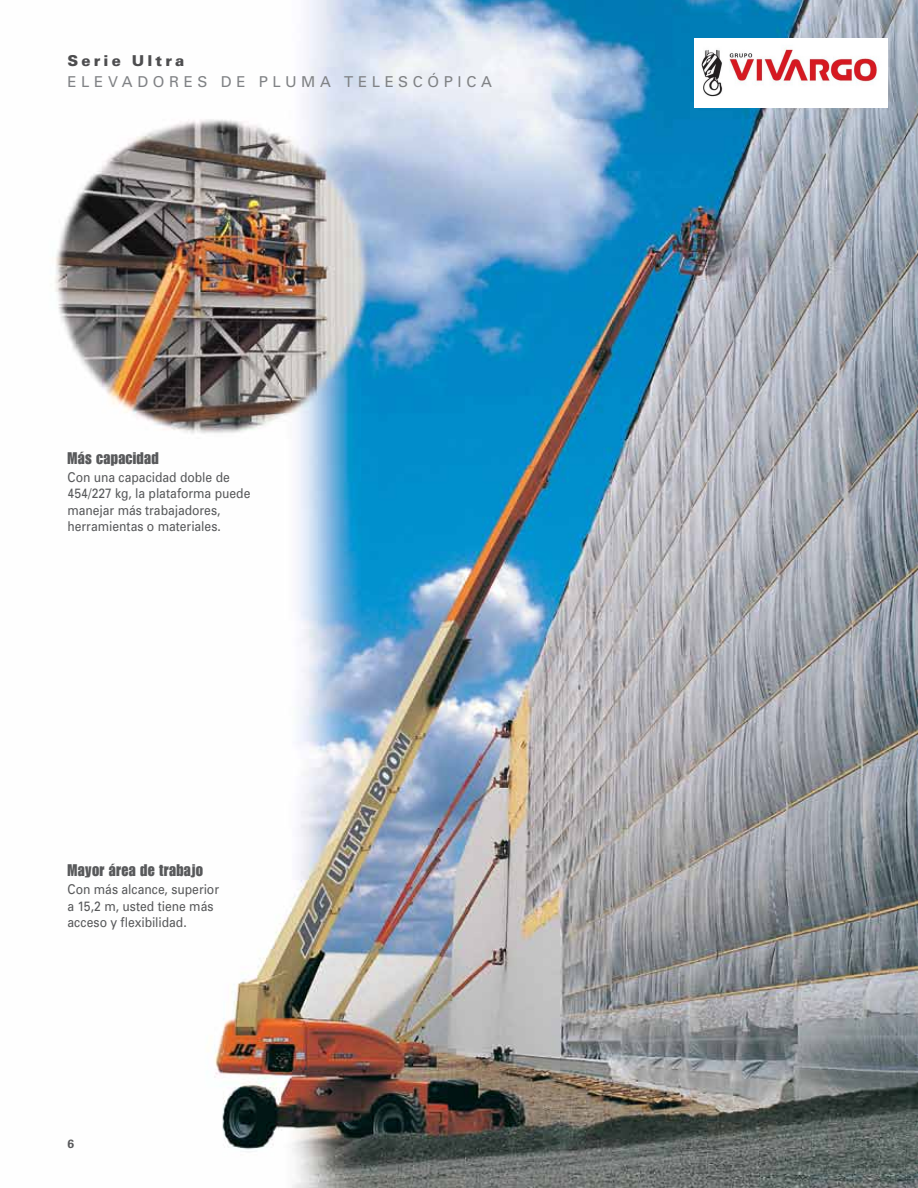
<style>
.page{position:relative;width:918px;height:1188px;background:#fff}
.page>*{position:absolute;margin:0;border:0;box-sizing:border-box;transform-origin:0 0}
.t1{font:16.5px "JLG Impact Standard";letter-spacing:.02em;color:#58595b;scale:.95 1}
.t2{font:15px "Univers";letter-spacing:.31em;color:#808285}
.t3{font:900 15px "Univers";letter-spacing:.21em;color:#4d4d4f}
.t4{font:13.5px/16.5px "Univers";color:#58595b;scale:.9 1}
.t5{font:700 12px "Univers";color:#58595b}
</style>
<div class="page">
<img style="left:55px;top:0;width:863px;height:1188px">
<img style="left:694px;top:38px;width:193px;height:69px">
<p class="t3" style="left:68px;top:51px;width:118px">Serie Ultra</p>
<p class="t2" style="left:68px;top:72px;width:426px">ELEVADORES DE PLUMA TELESCÓPICA</p>
<p class="t1" style="left:68px;top:448px;width:97px">Más capacidad</p>
<p class="t4" style="left:68px;top:469px;width:205px">Con una capacidad doble de<br>454/227 kg, la plataforma puede manejar más trabajadores, herramientas o materiales.</p>
<p class="t1" style="left:68px;top:861px;width:144px">Mayor área de trabajo</p>
<p class="t4" style="left:68px;top:881px;width:170px">Con más alcance, superior a 15,2 m, usted tiene más acceso y flexibilidad.</p>
<p class="t5" style="left:68px;top:1136px;width:8px">6</p>
</div>
